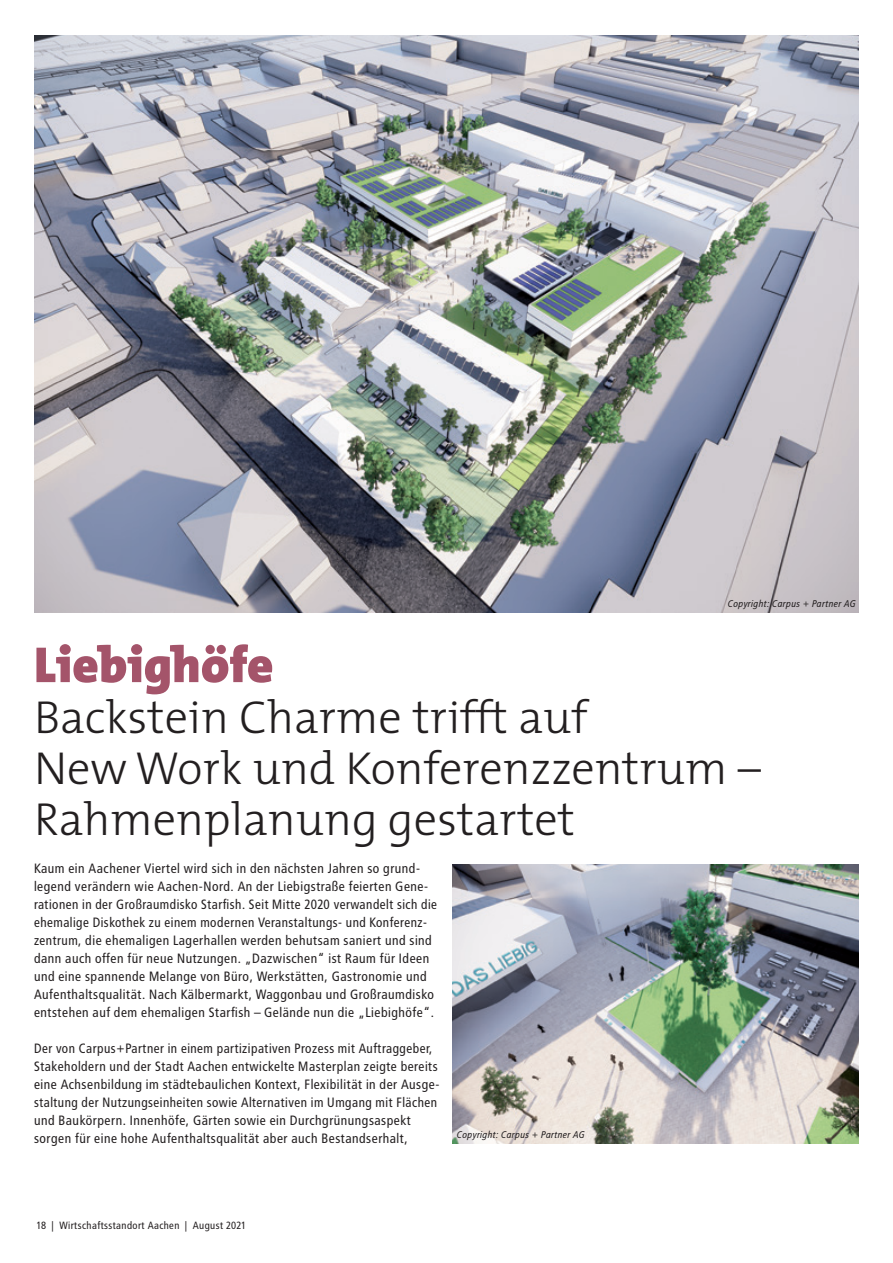
<style>
.page{position:relative;width:893px;height:1263px;background:#fff}
.page>*{position:absolute;margin:0;border:0;box-sizing:border-box;transform-origin:0 0}
.t1{font:900 51px "The Mix";color:#a4546a}
.t2{font:300 46.5px/51px "The Mix";color:#231f20}
.t3{font:13.5px/18px "Transit";color:#231f20}
.t4{font:10.5px "Transit";color:#231f20}
.t5{font:italic 9.75px "Transit Pro";color:#231f20}
</style>
<div class="page">
<img style="left:34px;top:35px;width:825px;height:577px">
<img style="left:453px;top:864px;width:406px;height:279px">
<p class="t5" style="left:728px;top:598px;width:130px">Copyright: Carpus + Partner AG</p>
<h1 class="t1" style="left:34px;top:622px;width:241px">Liebighöfe</h1>
<h2 class="t2" style="left:34px;top:690px;width:728px">Backstein Charme trifft auf<br>New Work und Konferenzzentrum –<br>Rahmenplanung gestartet</h2>
<p class="t3" style="left:34px;top:859px;width:405px">Kaum ein Aachener Viertel wird sich in den nächsten Jahren so grund&shy;legend verändern wie Aachen-Nord. An der Liebigstraße feierten Gene&shy;rationen in der Großraumdisko Starfish. Seit Mitte 2020 verwandelt sich die ehemalige Diskothek zu einem modernen Veranstaltungs- und Konferenz&shy;zentrum, die ehemaligen Lagerhallen werden behutsam saniert und sind dann auch offen für neue Nutzungen. „Dazwischen“ ist Raum für Ideen und eine spannende Melange von Büro, Werkstätten, Gastronomie und Aufenthaltsqualität. Nach Kälbermarkt, Waggonbau und Großraumdisko entstehen auf dem ehemaligen Starfish – Gelände nun die „Liebighöfe“.</p>
<p class="t3" style="left:34px;top:1039px;width:407px">Der von Carpus+Partner in einem partizipativen Prozess mit Auftraggeber, Stakeholdern und der Stadt Aachen entwickelte Masterplan zeigte bereits eine Achsenbildung im städtebaulichen Kontext, Flexibilität in der Ausge&shy;staltung der Nutzungseinheiten sowie Alternativen im Umgang mit Flächen und Baukörpern. Innenhöfe, Gärten sowie ein Durchgrünungsaspekt sorgen für eine hohe Aufenthaltsqualität aber auch Bestandserhalt,</p>
<p class="t5" style="left:457px;top:1129px;width:130px">Copyright: Carpus + Partner AG</p>
<p class="t4" style="left:37px;top:1219px;width:211px">18 | Wirtschaftsstandort Aachen | August 2021</p>
</div>
